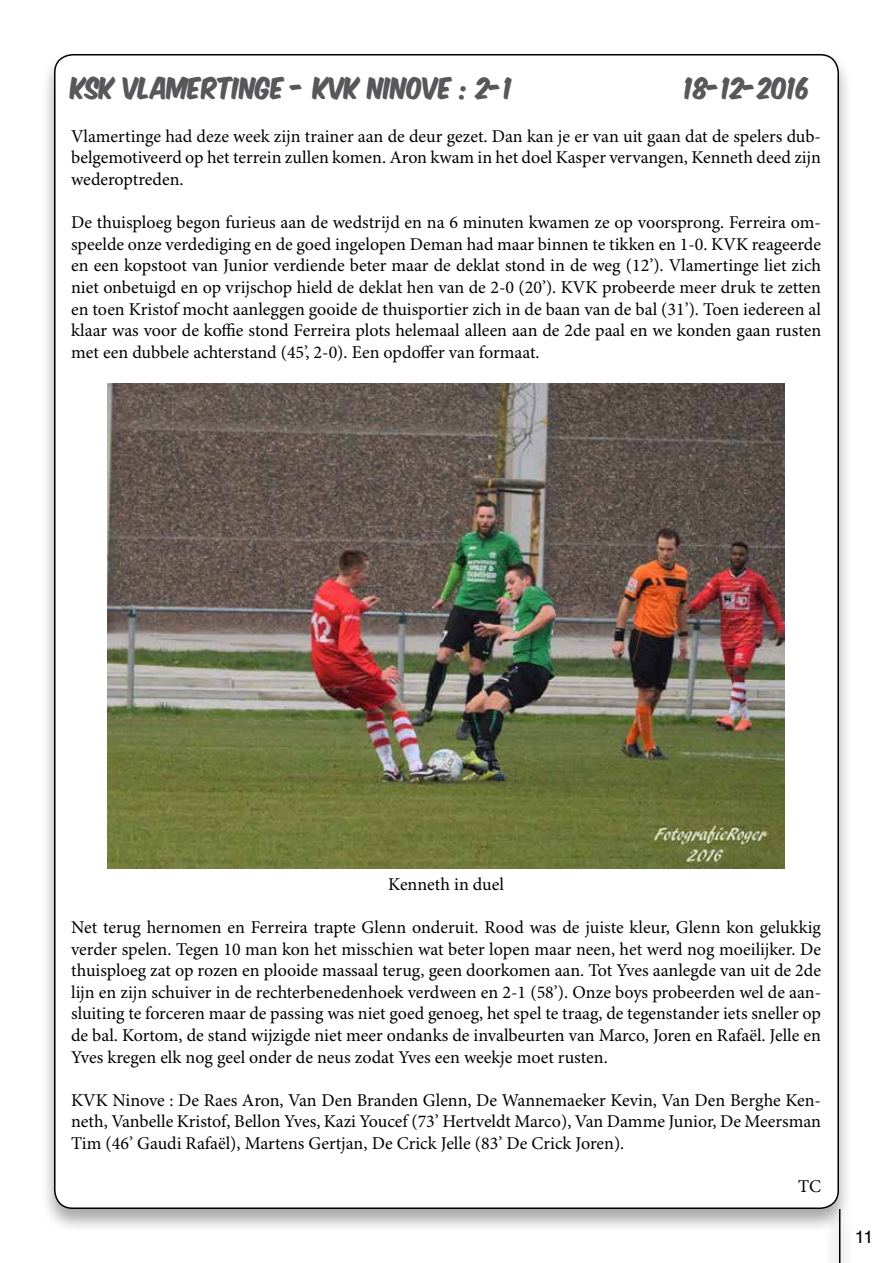
<style>
.page{position:relative;width:893px;height:1263px;background:#fff}
.page>*{position:absolute;margin:0;border:0;box-sizing:border-box;transform-origin:0 0}
.t1{font:25.5px "Komika Axis";color:#58585a;scale:.89 1}
.t2{font:18px/21.6px "Minion Pro";color:#000;text-align:justify}
.t3{font:18px "Helvetica";color:#000}
</style>
<div class="page">
<div style="left:825px;top:1207px;width:29px;height:56px;background:#f5f5f5"></div>
<hr style="left:839px;top:1209px;width:1px;height:54px;background:#000">
<div style="left:40px;top:50px;width:813px;height:1183px;background:#000;opacity:.35"></div>
<div style="left:55px;top:55px;width:783px;height:1153px;background:#fff;border-radius:18px"></div>
<img style="left:107px;top:383px;width:678px;height:485px">
<h1 class="t1" style="left:71px;top:75px;width:498px">KSK VLAMERTINGE - KVK NINOVE : 2-1</h1>
<h1 class="t1" style="left:685px;top:75px;width:143px">18-12-2016</h1>
<p class="t2" style="left:71px;top:126px;width:751px">Vlamertinge had deze week zijn trainer aan de deur gezet. Dan kan je er van uit gaan dat de spelers dub&shy;belgemotiveerd op het terrein zullen komen. Aron kwam in het doel Kasper vervangen, Kenneth deed zijn wederoptreden.</p>
<p class="t2" style="left:71px;top:212px;width:751px">De thuisploeg begon furieus aan de wedstrijd en na 6 minuten kwamen ze op voorsprong. Ferreira om&shy;speelde onze verdediging en de goed ingelopen Deman had maar binnen te tikken en 1-0. KVK reageerde en een kopstoot van Junior verdiende beter maar de deklat stond in de weg (12’). Vlamertinge liet zich niet onbetuigd en op vrijschop hield de deklat hen van de 2-0 (20’). KVK probeerde meer druk te zetten en toen Kristof mocht aanleggen gooide de thuisportier zich in de baan van de bal (31’). Toen iedereen al klaar was voor de koffie stond Ferreira plots helemaal alleen aan de 2de paal en we konden gaan rusten met een dubbele achterstand (45’, 2-0). Een opdoffer van formaat.</p>
<p class="t2" style="left:388px;top:874px;width:117px">Kenneth in duel</p>
<p class="t2" style="left:71px;top:917px;width:751px">Net terug hernomen en Ferreira trapte Glenn onderuit. Rood was de juiste kleur, Glenn kon gelukkig verder spelen. Tegen 10 man kon het misschien wat beter lopen maar neen, het werd nog moeilijker. De thuisploeg zat op rozen en plooide massaal terug, geen doorkomen aan. Tot Yves aanlegde van uit de 2de lijn en zijn schuiver in de rechterbenedenhoek verdween en 2-1 (58’). Onze boys probeerden wel de aan&shy;sluiting te forceren maar de passing was niet goed genoeg, het spel te traag, de tegenstander iets sneller op de bal. Kortom, de stand wijzigde niet meer ondanks de invalbeurten van Marco, Joren en Rafaël. Jelle en Yves kregen elk nog geel onder de neus zodat Yves een weekje moet rusten.</p>
<p class="t2" style="left:71px;top:1090px;width:751px">KVK Ninove : De Raes Aron, Van Den Branden Glenn, De Wannemaeker Kevin, Van Den Berghe Ken&shy;neth, Vanbelle Kristof, Bellon Yves, Kazi Youcef (73’ Hertveldt Marco), Van Damme Junior, De Meersman Tim (46’ Gaudi Rafaël), Martens Gertjan, De Crick Jelle (83’ De Crick Joren).</p>
<p class="t2" style="left:798px;top:1176px;width:24px">TC</p>
<p class="t3" style="left:855px;top:1222px;width:20px">11</p>
</div>
